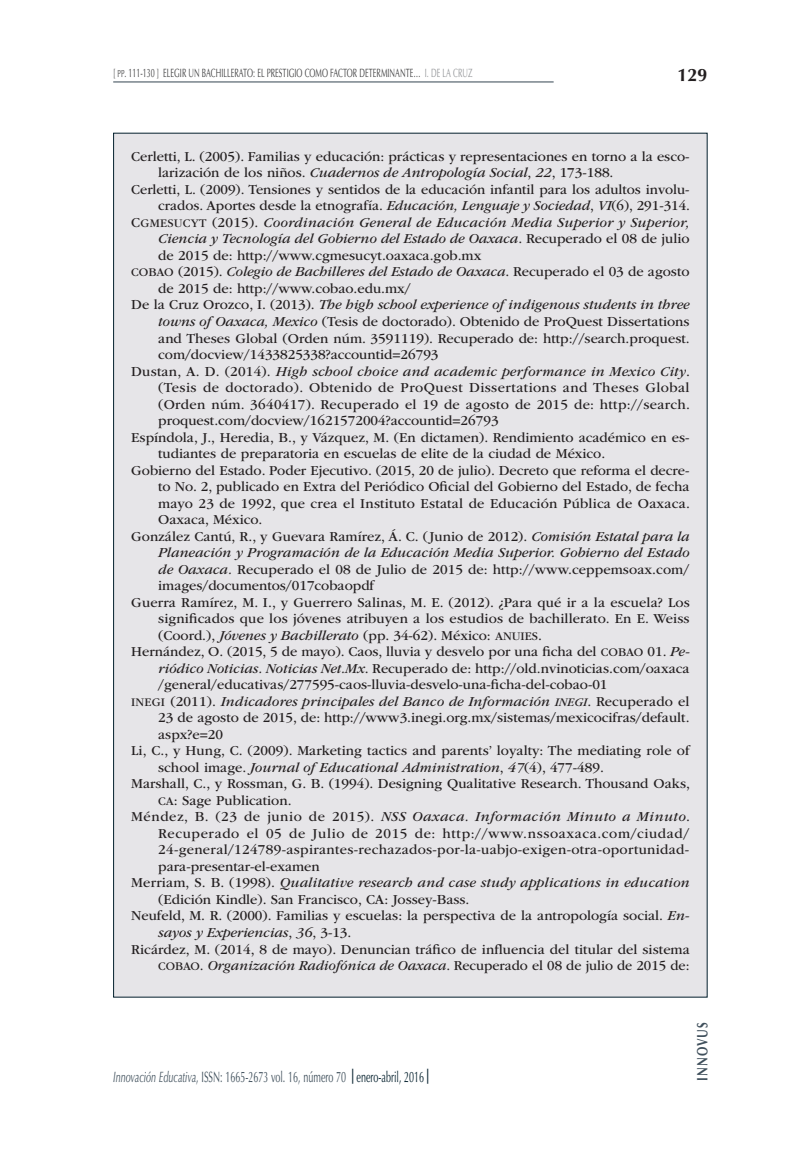
<style>
.page{position:relative;width:808px;height:1149px;background:#fff}
.page>*{position:absolute;margin:0;border:0;box-sizing:border-box;transform-origin:0 0}
.t1{font:700 18px "Optima LT Std";color:#231f20}
.t2{font:15px "Optima LT Std";color:#3f4f5b;scale:.6 1}
.t3{font:700 15px "Optima LT Std";letter-spacing:.1em;color:#3f4f5b;scale:.75 1}
.t4{font:14.25px "ITC Garamond Std";color:#231f20}
.t5{font:italic 14.25px "ITC Garamond Std";color:#231f20}
.t6{font:14.25px "ITC Garamond Std";letter-spacing:.02em;color:#231f20}
.t7{font:14.25px "ITC Garamond Std";letter-spacing:.03em;color:#231f20}
.t8{font:italic 14.25px "ITC Garamond Std";letter-spacing:.035em;color:#231f20}
.t9{font:14.25px "ITC Garamond Std";letter-spacing:.045em;color:#231f20}
.t10{font:12px "Optima LT Std";letter-spacing:.01em;color:#3e3e3f;scale:.6 1}
.s1{font-family:"Optima LT Std SC850";font-size:10.2px}
.s2{color:#939598}
.s3{font-style:italic}
.s4{font-family:"ITC Garamond Std Bk SC850";font-style:normal}
.s5{font-family:"ITC Garamond Std Bk SC850";font-style:normal;font-size:12.15px}
.s6{font-style:normal}
.s7{font-family:"ITC Garamond Std Bk SC850";font-size:12.15px}
.s8{font-family:"ITC Garamond Std Bk Ita SC850";font-style:normal;font-size:12.15px}
.s9{font-family:"ITC Garamond Std Bk SC850"}
.s10{font-weight:900;color:#031f2c}
.s11{color:#031f2c}
</style>
<div class="page">
<hr style="left:113px;top:82px;width:441px;height:1px;background:#334551">
<div style="left:113px;top:133px;width:594px;height:864px;background:#e6e5e8"></div>
<p class="t10" style="left:113px;top:66px;width:600px">[ <span class="s1">pp</span>. 111-130 ] ELEGIR UN BACHILLERATO: EL PRESTIGIO COMO FACTOR DETERMINANTE… <span class="s2">I. DE LA CRUZ</span></p>
<p class="t1" style="left:677px;top:64px;width:32px">129</p>
<p class="t4" style="left:131px;top:148px;width:560px">Cerletti, L. (2005). Familias y educación: prácticas y representaciones en torno a la esco-</p>
<p class="t4" style="left:158px;top:165px;width:457px">larización de los niños. <span class="s3">Cuadernos de Antropología Social</span>, <span class="s3">22</span>, 173-188.</p>
<p class="t4" style="left:131px;top:181px;width:560px">Cerletti, L. (2009). Tensiones y sentidos de la educación infantil para los adultos involu-</p>
<p class="t4" style="left:158px;top:198px;width:533px">crados. Aportes desde la etnografía. <span class="s3">Educación, Lenguaje y Sociedad</span>, <span class="s3">VI</span>(6), 291-314.</p>
<p class="t5" style="left:131px;top:214px;width:560px"><span class="s4">C</span><span class="s5">GMESUCYT</span> <span class="s6">(2015).</span> Coordinación General de Educación Media Superior y Superior,</p>
<p class="t5" style="left:158px;top:231px;width:533px">Ciencia y Tecnología del Gobierno del Estado de Oaxaca<span class="s6">. Recuperado el 08 de julio</span></p>
<p class="t4" style="left:158px;top:247px;width:325px">de 2015 de: http://www.cgmesucyt.oaxaca.gob.mx</p>
<p class="t5" style="left:131px;top:264px;width:560px"><span class="s5">COBAO</span> <span class="s6">(2015).</span> Colegio de Bachilleres del Estado de Oaxaca<span class="s6">. Recuperado el 03 de agosto</span></p>
<p class="t4" style="left:158px;top:280px;width:254px">de 2015 de: http://www.cobao.edu.mx/</p>
<p class="t5" style="left:131px;top:297px;width:560px"><span class="s6">De la Cruz Orozco, I. (2013).</span> The high school experience of indigenous students in three</p>
<p class="t4" style="left:158px;top:313px;width:533px"><span class="s3">towns of Oaxaca, Mexico</span> (Tesis de doctorado). Obtenido de ProQuest Dissertations</p>
<p class="t4" style="left:158px;top:330px;width:533px">and Theses Global (Orden núm. 3591119). Recuperado de: http://search.proquest.</p>
<p class="t4" style="left:158px;top:346px;width:282px">com/docview/1433825338?accountid=26793</p>
<p class="t5" style="left:131px;top:363px;width:560px"><span class="s6">Dustan, A. D. (2014).</span> High school choice and academic performance in Mexico City<span class="s6">.</span></p>
<p class="t7" style="left:158px;top:379px;width:533px">(Tesis de doctorado). Obtenido de ProQuest Dissertations and Theses Global</p>
<p class="t6" style="left:158px;top:396px;width:533px">(Orden núm. 3640417). Recuperado el 19 de agosto de 2015 de: http://search.</p>
<p class="t4" style="left:158px;top:412px;width:342px">proquest.com/docview/1621572004?accountid=26793</p>
<p class="t4" style="left:131px;top:429px;width:560px">Espíndola, J., Heredia, B., y Vázquez, M. (En dictamen). Rendimiento académico en es-</p>
<p class="t4" style="left:158px;top:445px;width:449px">tudiantes de preparatoria en escuelas de elite de la ciudad de México.</p>
<p class="t4" style="left:131px;top:462px;width:560px">Gobierno del Estado. Poder Ejecutivo. (2015, 20 de julio). Decreto que reforma el decre-</p>
<p class="t4" style="left:158px;top:478px;width:533px">to No. 2, publicado en Extra del Periódico Oficial del Gobierno del Estado, de fecha</p>
<p class="t4" style="left:158px;top:495px;width:533px">mayo 23 de 1992, que crea el Instituto Estatal de Educación Pública de Oaxaca.</p>
<p class="t4" style="left:158px;top:511px;width:106px">Oaxaca, México.</p>
<p class="t4" style="left:131px;top:528px;width:560px">González Cantú, R., y Guevara Ramírez, Á. C. (Junio de 2012). <span class="s3">Comisión Estatal para la</span></p>
<p class="t5" style="left:158px;top:544px;width:533px">Planeación y Programación de la Educación Media Superior. Gobierno del Estado</p>
<p class="t4" style="left:158px;top:561px;width:532px"><span class="s3">de Oaxaca.</span> Recuperado el 08 de Julio de 2015 de: http://www.ceppemsoax.com/</p>
<p class="t4" style="left:158px;top:577px;width:217px">images/documentos/017cobaopdf</p>
<p class="t4" style="left:131px;top:594px;width:560px">Guerra Ramírez, M. I., y Guerrero Salinas, M. E. (2012). ¿Para qué ir a la escuela? Los</p>
<p class="t4" style="left:158px;top:610px;width:533px">significados que los jóvenes atribuyen a los estudios de bachillerato. En E. Weiss</p>
<p class="t4" style="left:158px;top:627px;width:385px">(Coord.), <span class="s3">Jóvenes y Bachillerato</span> (pp. 34-62). México: <span class="s7">ANUIES</span>.</p>
<p class="t4" style="left:131px;top:643px;width:560px">Hernández, O. (2015, 5 de mayo). Caos, lluvia y desvelo por una ficha del <span class="s7">COBAO</span> 01. <span class="s3">Pe-</span></p>
<p class="t4" style="left:158px;top:660px;width:533px"><span class="s3">riódico Noticias. Noticias Net.Mx</span>. Recuperado de: http://old.nvinoticias.com/oaxaca</p>
<p class="t4" style="left:158px;top:676px;width:451px">/general/educativas/277595-caos-lluvia-desvelo-una-ficha-del-cobao-01</p>
<p class="t5" style="left:131px;top:693px;width:560px"><span class="s5">INEGI</span> <span class="s6">(2011).</span> Indicadores principales del Banco de Información <span class="s8">inegi</span><span class="s6">. Recuperado el</span></p>
<p class="t4" style="left:158px;top:709px;width:533px">23 de agosto de 2015, de: http://www3.inegi.org.mx/sistemas/mexicocifras/default.</p>
<p class="t4" style="left:158px;top:726px;width:66px">aspx?e=20</p>
<p class="t4" style="left:131px;top:742px;width:560px">Li, C., y Hung, C. (2009). Marketing tactics and parents’ loyalty: The mediating role of</p>
<p class="t5" style="left:158px;top:759px;width:447px"><span class="s6">school image.</span> Journal of Educational Administration<span class="s6">,</span> 47<span class="s6">(4), 477-489.</span></p>
<p class="t4" style="left:131px;top:775px;width:560px">Marshall, C., y Rossman, G. B. (1994). Designing Qualitative Research. Thousand Oaks,</p>
<p class="t4" style="left:158px;top:792px;width:135px"><span class="s7">CA</span>: Sage Publication.</p>
<p class="t8" style="left:131px;top:808px;width:560px"><span class="s6">Méndez, B. (23 de junio de 2015).</span> NSS Oaxaca. Información Minuto a Minuto<span class="s6">.</span></p>
<p class="t9" style="left:158px;top:825px;width:533px">Recuperado el 05 de Julio de 2015 de: http://www.nssoaxaca.com/ciudad/</p>
<p class="t6" style="left:158px;top:841px;width:532px">24-general/124789-aspirantes-rechazados-por-la-uabjo-exigen-otra-oportunidad-</p>
<p class="t4" style="left:158px;top:858px;width:163px">para-presentar-el-examen</p>
<p class="t5" style="left:131px;top:874px;width:560px"><span class="s6">Merriam, S. B. (1998).</span> Qualitative research and case study applications in education</p>
<p class="t4" style="left:158px;top:891px;width:313px">(Edición Kindle). San Francisco, <span class="s9">CA</span>: Jossey-Bass.</p>
<p class="t4" style="left:131px;top:907px;width:559px">Neufeld, M. R. (2000). Familias y escuelas: la perspectiva de la antropología social. <span class="s3">En-</span></p>
<p class="t5" style="left:158px;top:924px;width:195px">sayos y Experiencias<span class="s6">,</span> 36<span class="s6">, 3-13.</span></p>
<p class="t4" style="left:131px;top:940px;width:560px">Ricárdez, M. (2014, 8 de mayo). Denuncian tráfico de influencia del titular del sistema</p>
<p class="t4" style="left:158px;top:957px;width:533px"><span class="s7">COBAO</span>. <span class="s3">Organización Radiofónica de Oaxaca</span>. Recuperado el 08 de julio de 2015 de:</p>
<p class="t2" style="left:113px;top:1067px;width:527px"><span class="s3">Innovación Educativa</span>, ISSN: 1665-2673 vol. 16, número 70 <span class="s10">|</span> <span class="s11">enero-abril, 2016</span> <span class="s10">|</span></p>
<p class="t3" style="left:694px;top:1080px;width:80px;rotate:-90deg">INNOVUS</p>
</div>
